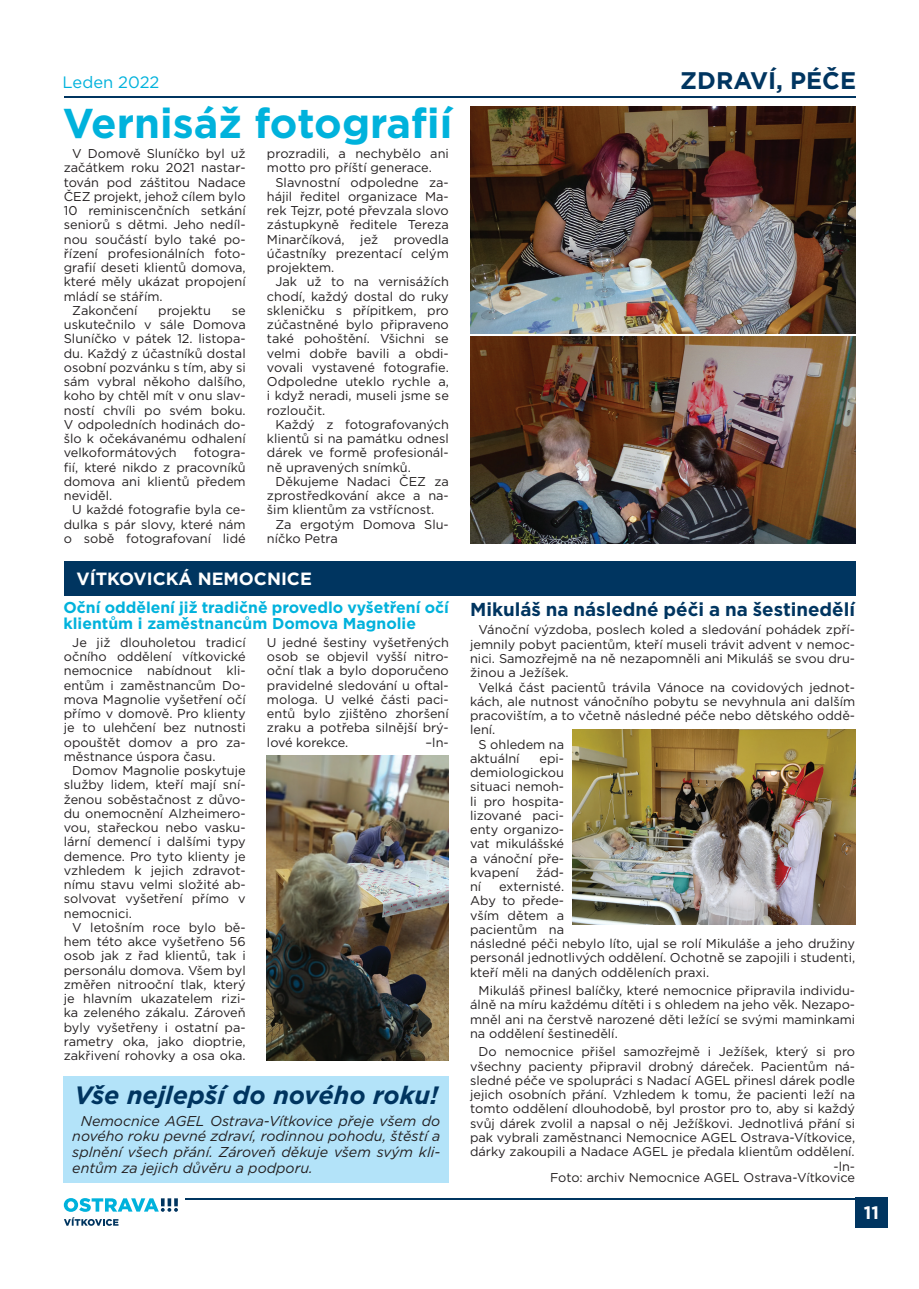
<style>
.page{position:relative;width:919px;height:1289px;background:#fff}
.page>*{position:absolute;margin:0;border:0;box-sizing:border-box;transform-origin:0 0}
.Styl_odstavce3{font:700 41.7px "Gotham";color:#00b2dc}
.Styl_odstavce3-2{font:italic 700 25.05px "Gotham";color:#003560}
.t1{font:700 24px "Gotham";color:#003560}
.Styl_odstavce3-3{font:700 18.75px "Gotham";color:#003560}
.text{font:700 18px "Gotham";color:#fff}
.text-2{font:700 17.7px "Gotham";color:#fff}
.t2{font:16.5px "Gotham";color:#00b2dc}
.Styl_odstavce3-4{font:700 15.75px "Gotham";color:#00b2dc}
.Styl_odstavce3-5{font:italic 14.25px/15.8px "Gotham";color:#231f20;text-align:justify}
.Styl_odstavce3-6{font:12.75px/14.2px "Gotham";color:#231f20;text-align:justify}
</style>
<div class="page">
<div style="left:64px;top:1076px;width:385px;height:106px;background:#b3e3f9"></div>
<hr style="left:64px;top:96px;width:791px;height:2px;background:#003560">
<div style="left:855px;top:1197px;width:32px;height:30px;background:#003560"></div>
<hr style="left:185px;top:1197px;width:674px;height:2px;background:#003560">
<svg style="left:64px;top:1198px;width:114px;height:13px"></svg>
<svg style="left:64px;top:1217px;width:54px;height:8px"></svg>
<img style="left:470px;top:107px;width:385px;height:227px">
<img style="left:572px;top:729px;width:283px;height:195px">
<img style="left:470px;top:336px;width:385px;height:207px">
<div style="left:64px;top:561px;width:791px;height:34px;background:#003560"></div>
<img style="left:267px;top:755px;width:182px;height:305px">
<p class="t2" style="left:63px;top:71px;width:98px">Leden 2022</p>
<p class="t1" style="left:680px;top:65px;width:177px">ZDRAVÍ, PÉČE</p>
<p class="Styl_odstavce3" style="left:63px;top:95px;width:391px">Vernisáž fotografií</p>
<p class="Styl_odstavce3-6" style="left:64px;top:146px;width:183px;text-indent:9px">V Domově Sluníčko byl už začátkem roku 2021 nastar&shy;tován pod záštitou Nadace ČEZ projekt, jehož cílem bylo 10 reminiscenčních setkání seniorů s dětmi. Jeho nedíl&shy;nou součástí bylo také po&shy;řízení profesionálních foto&shy;grafií deseti klientů domova, které měly ukázat propojení mládí se stářím.</p>
<p class="Styl_odstavce3-6" style="left:72px;top:303px;width:67px">Zakončení</p>
<p class="Styl_odstavce3-6" style="left:158px;top:303px;width:54px">projektu</p>
<p class="Styl_odstavce3-6" style="left:267px;top:146px;width:183px">prozradili, a nechybělo ani motto pro příští generace.</p>
<p class="Styl_odstavce3-6" style="left:267px;top:175px;width:183px;text-indent:9px">Slavnostní odpoledne za&shy;hájil ředitel organizace Ma&shy;rek Tejzr, poté převzala slovo zástupkyně ředitele Tereza Minarčíková, jež provedla účastníky prezentací celým projektem.</p>
<p class="Styl_odstavce3-6" style="left:267px;top:274px;width:183px;text-indent:9px">Jak už to na vernisážích chodí, každý dostal do ruky skleničku s přípitkem, pro zúčastněné bylo připraveno také pohoštění. Všichni se velmi dobře bavili a obdi&shy;vovali vystavené fotografie.<br>Odpoledne uteklo rychle a, i když neradi, museli jsme se rozloučit.</p>
<p class="Styl_odstavce3-6" style="left:267px;top:417px;width:183px;text-indent:9px">Každý z fotografovaných klientů si na památku odnesl dárek ve formě profesionál&shy;ně upravených snímků.</p>
<p class="Styl_odstavce3-6" style="left:267px;top:474px;width:183px;text-indent:9px">Děkujeme Nadaci ČEZ za zprostředkování akce a na&shy;šim klientům za vstřícnost.</p>
<p class="Styl_odstavce3-6" style="left:267px;top:517px;width:183px;text-indent:9px">Za ergotým Domova Slu&shy;níčko Petra</p>
<p class="text-2" style="left:77px;top:567px;width:237px">VÍTKOVICKÁ NEMOCNICE</p>
<p class="Styl_odstavce3-4" style="left:64px;top:597px;width:387px">Oční oddělení již tradičně provedlo vyšetření očí</p>
<p class="Styl_odstavce3-4" style="left:64px;top:613px;width:354px">klientům i zaměstnancům Domova Magnolie</p>
<p class="Styl_odstavce3-6" style="left:267px;top:634px;width:183px">U jedné šestiny vyšetřených osob se objevil vyšší nitro&shy;oční tlak a bylo doporučeno pravidelné sledování u oftal&shy;mologa. U velké části paci&shy;entů bylo zjištěno zhoršení zraku a potřeba silnější brý&shy;lové korekce.</p>
<p class="Styl_odstavce3-6" style="left:64px;top:303px;width:183px;text-indent:168px">se uskutečnilo v sále Domova Sluníčko v pátek 12. listopa&shy;du. Každý z účastníků dostal osobní pozvánku s tím, aby si sám vybral někoho dalšího, koho by chtěl mít v onu slav&shy;ností chvíli po svém boku.<br>V odpoledních hodinách do&shy;šlo k očekávanému odhalení velkoformátových</p>
<p class="Styl_odstavce3-6" style="left:64px;top:445px;width:183px;text-indent:130px">fotogra&shy;fií, které nikdo z pracovníků domova ani klientů předem neviděl.</p>
<p class="Styl_odstavce3-6" style="left:64px;top:502px;width:183px;text-indent:9px">U každé fotografie byla ce&shy;dulka s pár slovy, které nám o sobě fotografovaní lidé</p>
<p class="Styl_odstavce3-6" style="left:64px;top:634px;width:183px;text-indent:9px">Je již dlouholetou tradicí očního oddělení vítkovické nemocnice nabídnout kli&shy;entům i zaměstnancům Do&shy;mova Magnolie vyšetření očí přímo v domově. Pro klienty je to ulehčení bez nutnosti opouštět domov a pro za&shy;městnance úspora času.</p>
<p class="Styl_odstavce3-6" style="left:64px;top:763px;width:183px;text-indent:9px">Domov Magnolie poskytuje služby lidem, kteří mají sní&shy;ženou soběstačnost z důvo&shy;du onemocnění Alzheimero&shy;vou, stařeckou nebo vasku&shy;lární demencí i dalšími typy demence. Pro tyto klienty je vzhledem k jejich zdravot&shy;nímu stavu velmi složité ab&shy;solvovat vyšetření přímo v nemocnici.</p>
<p class="Styl_odstavce3-6" style="left:64px;top:919px;width:183px;text-indent:9px">V letošním roce bylo bě&shy;hem této akce vyšetřeno 56 osob jak z řad klientů, tak i personálu domova. Všem byl změřen nitrooční tlak, který je hlavním ukazatelem rizi&shy;ka zeleného zákalu. Zároveň byly vyšetřeny i ostatní pa&shy;rametry oka, jako dioptrie, zakřivení rohovky a osa oka.</p>
<p class="Styl_odstavce3-6" style="left:425px;top:734px;width:25px">–ln-</p>
<p class="Styl_odstavce3-2" style="left:74px;top:1078px;width:365px">Vše nejlepší do nového roku!</p>
<p class="Styl_odstavce3-5" style="left:72px;top:1112px;width:369px;text-indent:9px">Nemocnice AGEL Ostrava-Vítkovice přeje všem do nového roku pevné zdraví, rodinnou pohodu, štěstí a splnění všech přání. Zároveň děkuje všem svým kli&shy;entům za jejich důvěru a podporu.</p>
<p class="Styl_odstavce3-3" style="left:470px;top:597px;width:386px">Mikuláš na následné péči a na šestinedělí</p>
<p class="Styl_odstavce3-6" style="left:470px;top:622px;width:386px;text-indent:9px">Vánoční výzdoba, poslech koled a sledování pohádek zpří&shy;jemnily pobyt pacientům, kteří museli trávit advent v nemoc&shy;nici. Samozřejmě na ně nezapomněli ani Mikuláš se svou dru&shy;žinou a Ježíšek.</p>
<p class="Styl_odstavce3-6" style="left:470px;top:679px;width:386px;text-indent:9px">Velká část pacientů trávila Vánoce na covidových jednot&shy;kách, ale nutnost vánočního pobytu se nevyhnula ani dalším pracovištím, a to včetně následné péče nebo dětského oddě&shy;lení.</p>
<p class="Styl_odstavce3-6" style="left:470px;top:736px;width:95px;text-indent:9px">S ohledem na aktuální</p>
<p class="Styl_odstavce3-6" style="left:470px;top:751px;width:95px;text-indent:69px">epi&shy;demiologickou situaci nemoh&shy;li pro hospita&shy;lizované paci&shy;enty organizo&shy;vat mikulášské a vánoční pře&shy;kvapení</p>
<p class="Styl_odstavce3-6" style="left:536px;top:865px;width:30px">žád-</p>
<p class="Styl_odstavce3-6" style="left:470px;top:879px;width:386px;text-align:left;text-indent:29px">externisté.<br>Aby to přede-<br>vším dětem a<br>pacientům na<br>následné péči nebylo líto, ujal se rolí Mikuláše a jeho družiny personál jednotlivých oddělení. Ochotně se zapojili i studenti, kteří měli na daných odděleních praxi.</p>
<p class="Styl_odstavce3-6" style="left:470px;top:983px;width:386px;text-indent:9px">Mikuláš přinesl balíčky, které nemocnice připravila individu&shy;álně na míru každému dítěti i s ohledem na jeho věk. Nezapo&shy;mněl ani na čerstvě narozené děti ležící se svými maminkami na oddělení šestinedělí.</p>
<p class="Styl_odstavce3-6" style="left:470px;top:1044px;width:386px;text-indent:9px">Do nemocnice přišel samozřejmě i Ježíšek, který si pro všechny pacienty připravil drobný dáreček. Pacientům ná&shy;sledné péče ve spolupráci s Nadací AGEL přinesl dárek podle jejich osobních přání. Vzhledem k tomu, že pacienti leží na tomto oddělení dlouhodobě, byl prostor pro to, aby si každý svůj dárek zvolil a napsal o něj Ježíškovi. Jednotlivá přání si pak vybrali zaměstnanci Nemocnice AGEL Ostrava-Vítkovice, dárky zakoupili a Nadace AGEL je předala klientům oddělení.</p>
<p class="Styl_odstavce3-6" style="left:833px;top:1158px;width:23px">-ln-</p>
<p class="Styl_odstavce3-6" style="left:470px;top:879px;width:13px">ní</p>
<p class="Styl_odstavce3-6" style="left:550px;top:1170px;width:306px">Foto: archiv Nemocnice AGEL Ostrava-Vítkovice</p>
<p class="text" style="left:863px;top:1201px;width:17px">11</p>
</div>
